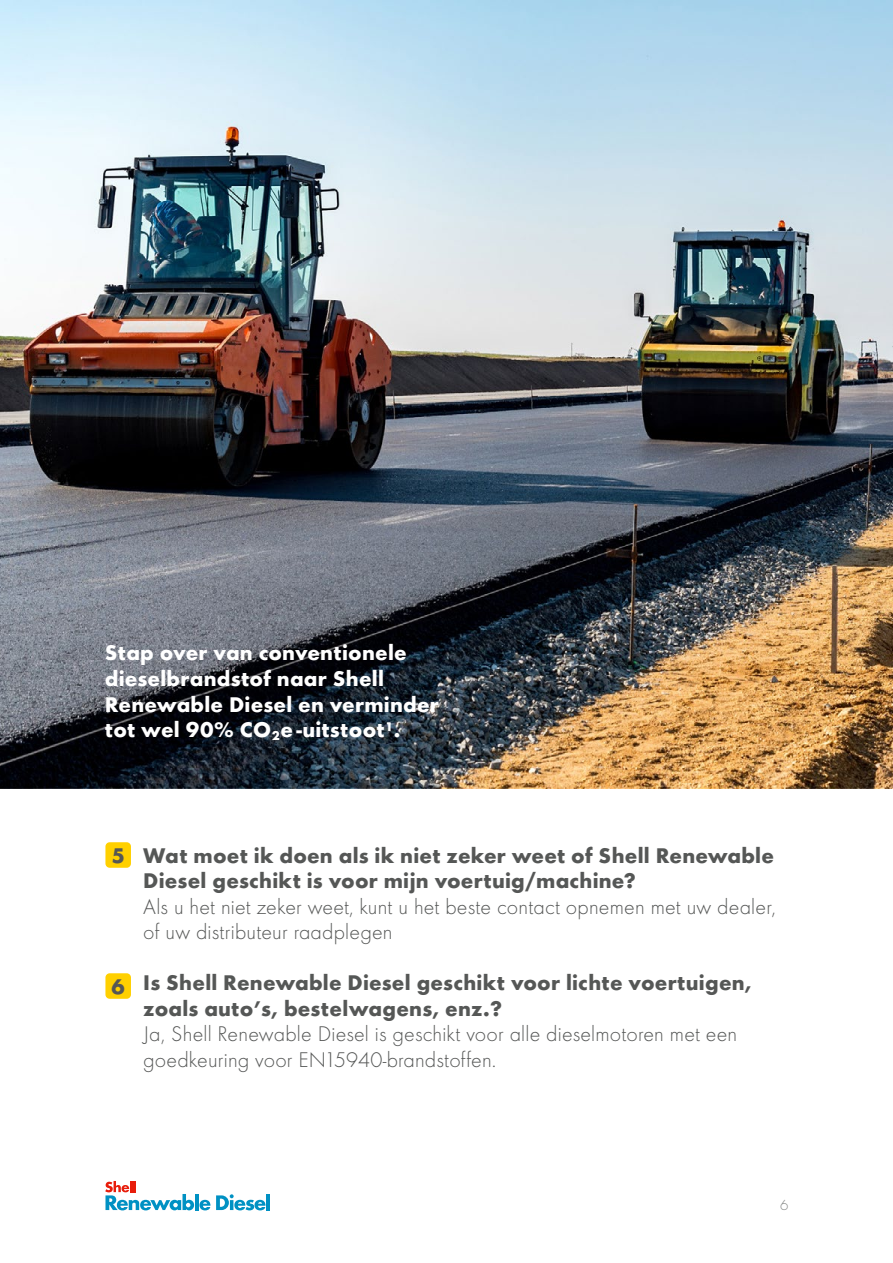
<style>
.page{position:relative;width:893px;height:1263px;background:#fff}
.page>*{position:absolute;margin:0;border:0;box-sizing:border-box;transform-origin:0 0}
.t1{font:300 19.5px/25.5px "Shell";letter-spacing:.01em;color:#555756}
.t2{font:700 19.5px/25.5px "Shell";letter-spacing:.01em;color:#555756}
.t3{font:700 19.5px/25.5px "Shell";letter-spacing:.01em;color:#fff}
.t4{font:300 13.5px "Shell";color:#878988}
</style>
<div class="page">
<svg style="left:105px;top:1181px;width:105px;height:29px"></svg>
<svg style="left:216px;top:1194px;width:49px;height:16px"></svg>
<hr style="left:266px;top:1194px;width:4px;height:16px;background:#0091c3">
<img style="left:0;top:0;width:893px;height:789px">
<div style="left:105px;top:842px;width:26px;height:26px;background:#ffd000;border-radius:4px"></div>
<div style="left:105px;top:973px;width:26px;height:26px;background:#ffd000;border-radius:4px"></div>
<p class="t3" style="left:105px;top:639px;width:335px">Stap over van conventionele dieselbrandstof naar Shell<br>Renewable Diesel en verminder tot wel 90% CO₂e -uitstoot¹.</p>
<p class="t2" style="left:112px;top:841px;width:14px">5</p>
<p class="t2" style="left:111px;top:972px;width:15px">6</p>
<p class="t2" style="left:143px;top:841px;width:632px">Wat moet ik doen als ik niet zeker weet of Shell Renewable<br>Diesel geschikt is voor mijn voertuig/machine?</p>
<p class="t1" style="left:143px;top:893px;width:634px">Als u het niet zeker weet, kunt u het beste contact opnemen met uw dealer, of uw distributeur raadplegen</p>
<p class="t2" style="left:143px;top:968px;width:610px">Is Shell Renewable Diesel geschikt voor lichte voertuigen, zoals auto’s, bestelwagens, enz.?</p>
<p class="t1" style="left:143px;top:1020px;width:595px">Ja, Shell Renewable Diesel is geschikt voor alle dieselmotoren met een goedkeuring voor EN15940-brandstoffen.</p>
<p class="t4" style="left:780px;top:1195px;width:10px">6</p>
</div>
